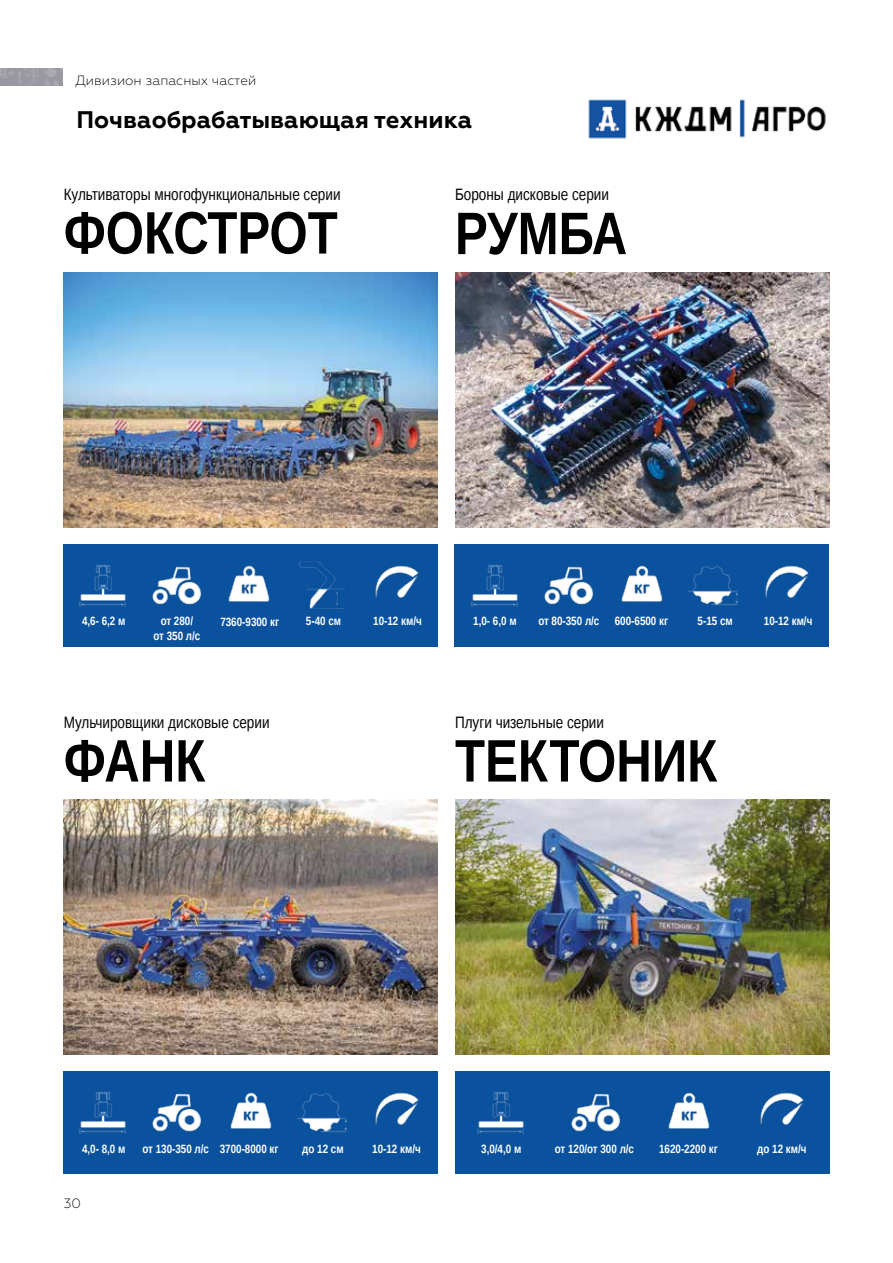
<style>
.page{position:relative;width:893px;height:1263px;background:#fff}
.page>*{position:absolute;margin:0;border:0;box-sizing:border-box;transform-origin:0 0}
.t1{font:700 60px "Liberation Sans Narrow";color:#000}
.t2{font:700 24px "Geometria";color:#000}
.t3{font:16.5px "Liberation Sans Narrow";color:#000}
.t4{font:300 13.5px "Geometria";color:#000}
.t5{font:700 12px/14.4px "Liberation Sans Narrow";color:#fff;text-align:center}
</style>
<div class="page">
<img style="left:64px;top:272px;width:374px;height:255px">
<div style="left:64px;top:1071px;width:374px;height:103px;background:#0a519e"></div>
<img style="left:455px;top:272px;width:374px;height:255px">
<img style="left:64px;top:799px;width:374px;height:255px">
<img style="left:375px;top:1092px;width:44px;height:33px">
<img style="left:230px;top:1092px;width:42px;height:37px">
<img style="left:152px;top:1093px;width:49px;height:39px">
<img style="left:79px;top:1091px;width:47px;height:43px">
<img style="left:297px;top:1093px;width:50px;height:40px">
<img style="left:455px;top:799px;width:374px;height:255px">
<div style="left:63px;top:544px;width:374px;height:102px;background:#0a519e"></div>
<img style="left:375px;top:565px;width:44px;height:33px">
<img style="left:228px;top:565px;width:42px;height:37px">
<img style="left:152px;top:566px;width:49px;height:39px">
<img style="left:79px;top:564px;width:47px;height:43px">
<img style="left:299px;top:561px;width:47px;height:48px">
<div style="left:454px;top:544px;width:375px;height:102px;background:#0a519e"></div>
<img style="left:765px;top:565px;width:44px;height:33px">
<img style="left:621px;top:565px;width:42px;height:37px">
<img style="left:544px;top:566px;width:49px;height:39px">
<img style="left:471px;top:564px;width:47px;height:43px">
<img style="left:688px;top:566px;width:50px;height:40px">
<div style="left:455px;top:1071px;width:374px;height:103px;background:#0a519e"></div>
<img style="left:760px;top:1092px;width:44px;height:33px">
<img style="left:668px;top:1092px;width:42px;height:37px">
<img style="left:571px;top:1093px;width:49px;height:39px">
<img style="left:477px;top:1091px;width:47px;height:43px">
<img style="left:0;top:68px;width:63px;height:17px">
<img style="left:588px;top:99px;width:238px;height:40px">
<p class="t4" style="left:76px;top:73px;width:182px">Дивизион запасных частей</p>
<h2 class="t2" style="left:77px;top:106px;width:397px">Почваобрабатывающая техника</h2>
<h3 class="t3" style="left:64px;top:185px;width:278px">Культиваторы многофункциональные серии</h3>
<h1 class="t1" style="left:64px;top:192px;width:275px">ФОКСТРОТ</h1>
<h3 class="t3" style="left:455px;top:185px;width:156px">Бороны дисковые серии</h3>
<h1 class="t1" style="left:455px;top:192px;width:174px">РУМБА</h1>
<p class="t5" style="left:82px;top:614px;width:45px">4,6- 6,2 м</p>
<p class="t5" style="left:153px;top:614px;width:48px">от 280/<br>от 350 л/с</p>
<p class="t5" style="left:220px;top:614px;width:60px">7360-9300 кг</p>
<p class="t5" style="left:306px;top:614px;width:37px">5-40 см</p>
<p class="t5" style="left:373px;top:614px;width:50px">10-12 км/ч</p>
<p class="t5" style="left:473px;top:614px;width:45px">1,0- 6,0 м</p>
<p class="t5" style="left:538px;top:614px;width:63px">от 80-350 л/с</p>
<p class="t5" style="left:615px;top:614px;width:55px">600-6500 кг</p>
<p class="t5" style="left:698px;top:614px;width:37px">5-15 см</p>
<p class="t5" style="left:764px;top:614px;width:50px">10-12 км/ч</p>
<h3 class="t3" style="left:64px;top:712px;width:207px">Мульчировщики дисковые серии</h3>
<h1 class="t1" style="left:64px;top:719px;width:143px">ФАНК</h1>
<h3 class="t3" style="left:455px;top:712px;width:150px">Плуги чизельные серии</h3>
<h1 class="t1" style="left:455px;top:719px;width:264px">ТЕКТОНИК</h1>
<p class="t5" style="left:82px;top:1141px;width:45px">4,0- 8,0 м</p>
<p class="t5" style="left:143px;top:1141px;width:138px">от 130-350 л/с 3700-8000 кг</p>
<p class="t5" style="left:302px;top:1141px;width:43px">до 12 см</p>
<p class="t5" style="left:372px;top:1141px;width:50px">10-12 км/ч</p>
<p class="t4" style="left:64px;top:1195px;width:19px">30</p>
<p class="t5" style="left:481px;top:1141px;width:42px">3,0/4,0 м</p>
<p class="t5" style="left:555px;top:1141px;width:81px">от 120/от 300 л/с</p>
<p class="t5" style="left:659px;top:1141px;width:60px">1620-2200 кг</p>
<p class="t5" style="left:757px;top:1141px;width:51px">до 12 км/ч</p>
</div>
